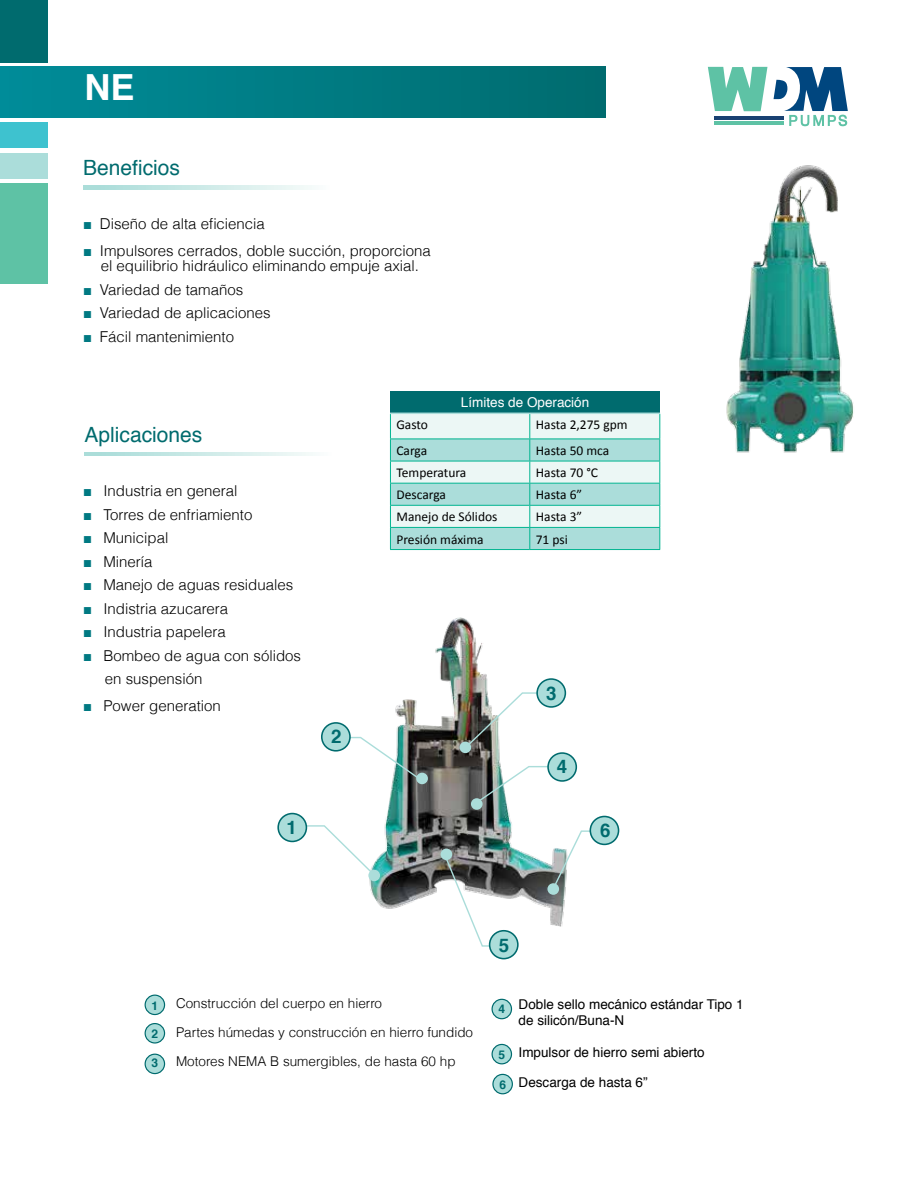
<style>
.page{position:relative;width:918px;height:1188px;background:#fff}
.page>*{position:absolute;margin:0;border:0;box-sizing:border-box;transform-origin:0 0}
.t1{font:700 36px "Helvetica";color:#fff}
.t2{font:21px "Helvetica";color:#006b6e}
.t3{font:700 18.75px "Helvetica";color:#006b6e}
.t4{font:300 15px/23.5px "Helvetica";color:#000}
.t5{font:13.5px "Calibri";color:#000}
.t6{font:300 13.5px/29px "Helvetica";color:#000}
.t7{font:13.5px/16.2px "Helvetica";color:#000}
.t8{font:13.5px "Helvetica";color:#fff}
.t9{font:700 12px "Helvetica";color:#006b6e}
.s1{font-family:"Arial Narrow";font-weight:400;color:#007982}
</style>
<div class="page">
<div style="left:0;top:0;width:48px;height:63px;background:#006b6e"></div>
<div style="left:0;top:183px;width:48px;height:100px;background:#5ec2a5"></div>
<div style="left:0;top:153px;width:48px;height:25px;background:#abddda"></div>
<div style="left:0;top:122px;width:48px;height:26px;background:#3ec2cf"></div>
<div style="left:0;top:67px;width:606px;height:51px;background:linear-gradient(to right,#008c99,#006b6e)"></div>
<div style="left:0;top:67px;width:9px;height:51px;background:#008c99"></div>
<svg style="left:708px;top:67px;width:59px;height:44px"></svg>
<hr style="left:714px;top:116px;width:70px;height:3px;background:#194172">
<hr style="left:715px;top:122px;width:69px;height:3px;background:#5ec2a5">
<svg style="left:774px;top:67px;width:74px;height:59px"></svg>
<svg style="left:85px;top:452px;width:228px;height:4px"></svg>
<svg style="left:83px;top:186px;width:229px;height:3px"></svg>
<div style="left:390px;top:391px;width:270px;height:22px;background:#006b6e"></div>
<svg style="left:390px;top:414px;width:270px;height:135px;background:#bee6e1"></svg>
<hr style="left:390px;top:549px;width:140px;height:1px;background:#00b490">
<hr style="left:530px;top:549px;width:130px;height:1px;background:#00b490">
<hr style="left:390px;top:413px;width:140px;height:1px;background:#abddda">
<hr style="left:530px;top:413px;width:130px;height:1px;background:#abddda">
<img style="left:726px;top:165px;width:127px;height:288px">
<img style="left:347px;top:617px;width:231px;height:343px">
<svg style="left:475px;top:765px;width:77px;height:39px"></svg>
<div style="left:471px;top:798px;width:12px;height:12px;background:#abddda;border-radius:50%"></div>
<div style="left:548px;top:753px;width:28px;height:28px;background:#abddda;border-radius:50%"></div>
<div style="left:547px;top:752px;width:30px;height:30px;border:2px solid #006b6e;border-radius:50%"></div>
<svg style="left:302px;top:825px;width:74px;height:52px"></svg>
<div style="left:368px;top:870px;width:12px;height:11px;background:#abddda;border-radius:50%"></div>
<div style="left:278px;top:814px;width:28px;height:27px;background:#abddda;border-radius:50%"></div>
<div style="left:277px;top:813px;width:30px;height:29px;border:2px solid #006b6e;border-radius:50%"></div>
<svg style="left:443px;top:853px;width:49px;height:94px"></svg>
<div style="left:441px;top:849px;width:11px;height:11px;background:#abddda;border-radius:50%"></div>
<div style="left:490px;top:931px;width:28px;height:28px;background:#abddda;border-radius:50%"></div>
<div style="left:489px;top:930px;width:30px;height:29px;border:2px solid #006b6e;border-radius:50%"></div>
<svg style="left:465px;top:692px;width:82px;height:56px"></svg>
<div style="left:460px;top:742px;width:11px;height:11px;background:#abddda;border-radius:50%"></div>
<div style="left:537px;top:679px;width:28px;height:28px;background:#abddda;border-radius:50%"></div>
<div style="left:536px;top:678px;width:30px;height:30px;border:2px solid #006b6e;border-radius:50%"></div>
<svg style="left:346px;top:736px;width:75px;height:45px"></svg>
<div style="left:416px;top:773px;width:12px;height:11px;background:#abddda;border-radius:50%"></div>
<div style="left:322px;top:723px;width:28px;height:28px;background:#abddda;border-radius:50%"></div>
<div style="left:321px;top:722px;width:30px;height:30px;border:2px solid #006b6e;border-radius:50%"></div>
<svg style="left:552px;top:830px;width:42px;height:60px"></svg>
<div style="left:547px;top:883px;width:12px;height:12px;background:#abddda;border-radius:50%"></div>
<div style="left:590px;top:816px;width:29px;height:28px;background:#abddda;border-radius:50%"></div>
<div style="left:590px;top:816px;width:29px;height:29px;border:2px solid #006b6e;border-radius:50%"></div>
<div style="left:145px;top:1054px;width:20px;height:20px;background:#abddda;border-radius:50%"></div>
<div style="left:145px;top:1054px;width:20px;height:20px;border:1px solid #006b6e;border-radius:50%"></div>
<div style="left:145px;top:995px;width:20px;height:20px;background:#abddda;border-radius:50%"></div>
<div style="left:145px;top:995px;width:20px;height:20px;border:1px solid #006b6e;border-radius:50%"></div>
<div style="left:145px;top:1024px;width:20px;height:19px;background:#abddda;border-radius:50%"></div>
<div style="left:145px;top:1023px;width:20px;height:21px;border:1px solid #006b6e;border-radius:50%"></div>
<div style="left:492px;top:1044px;width:19px;height:20px;background:#abddda;border-radius:50%"></div>
<div style="left:492px;top:1044px;width:20px;height:20px;border:1px solid #006b6e;border-radius:50%"></div>
<div style="left:492px;top:999px;width:19px;height:20px;background:#abddda;border-radius:50%"></div>
<div style="left:492px;top:999px;width:20px;height:20px;border:1px solid #006b6e;border-radius:50%"></div>
<div style="left:493px;top:1074px;width:19px;height:20px;background:#abddda;border-radius:50%"></div>
<div style="left:492px;top:1074px;width:21px;height:20px;border:1px solid #006b6e;border-radius:50%"></div>
<h1 class="t1" style="left:85px;top:59px;width:52px">NE</h1>
<h2 class="t2" style="left:83px;top:151px;width:98px">Beneficios</h2>
<p class="t4" style="left:84px;top:211px;width:182px"><span class="s1">■</span> Diseño de alta eficiencia</p>
<p class="t4" style="left:84px;top:243px;width:348px;line-height:15px;text-align:center"><span class="s1">■</span> Impulsores cerrados, doble succión, proporciona el equilibrio hidráulico eliminando empuje axial.</p>
<p class="t4" style="left:84px;top:277px;width:161px"><span class="s1">■</span> Variedad de tamaños</p>
<p class="t4" style="left:84px;top:300px;width:188px"><span class="s1">■</span> Variedad de aplicaciones</p>
<p class="t4" style="left:84px;top:324px;width:152px"><span class="s1">■</span> Fácil mantenimiento</p>
<p class="t8" style="left:461px;top:392px;width:130px">Límites de Operación</p>
<h2 class="t2" style="left:85px;top:418px;width:119px">Aplicaciones</h2>
<p class="t4" style="left:84px;top:478px;width:155px"><span class="s1">■</span> Industria en general</p>
<p class="t4" style="left:84px;top:502px;width:170px"><span class="s1">■</span> Torres de enfriamiento</p>
<p class="t4" style="left:84px;top:525px;width:86px"><span class="s1">■</span> Municipal</p>
<p class="t4" style="left:84px;top:549px;width:70px"><span class="s1">■</span> Minería</p>
<p class="t4" style="left:84px;top:572px;width:211px"><span class="s1">■</span> Manejo de aguas residuales</p>
<p class="t4" style="left:84px;top:596px;width:146px"><span class="s1">■</span> Indistria azucarera</p>
<p class="t4" style="left:84px;top:619px;width:143px"><span class="s1">■</span> Industria papelera</p>
<p class="t4" style="left:105px;top:643px;width:198px;text-indent:-21px"><span class="s1">■</span> Bombeo de agua con sólidos en suspensión</p>
<p class="t4" style="left:84px;top:693px;width:138px"><span class="s1">■</span> Power generation</p>
<p class="t3" style="left:286px;top:812px;width:12px">1</p>
<p class="t3" style="left:331px;top:721px;width:12px">2</p>
<p class="t5" style="left:396px;top:416px;width:33px">Gasto</p>
<p class="t5" style="left:536px;top:416px;width:93px">Hasta 2,275 gpm</p>
<p class="t5" style="left:396px;top:442px;width:32px">Carga</p>
<p class="t5" style="left:536px;top:442px;width:75px">Hasta 50 mca</p>
<p class="t5" style="left:396px;top:464px;width:71px">Temperatura</p>
<p class="t5" style="left:536px;top:464px;width:64px">Hasta 70 °C</p>
<p class="t5" style="left:396px;top:486px;width:51px">Descarga</p>
<p class="t5" style="left:536px;top:486px;width:48px">Hasta 6”</p>
<p class="t5" style="left:396px;top:508px;width:103px">Manejo de Sólidos</p>
<p class="t5" style="left:536px;top:508px;width:48px">Hasta 3”</p>
<p class="t5" style="left:396px;top:531px;width:89px">Presión máxima</p>
<p class="t5" style="left:536px;top:531px;width:34px">71 psi</p>
<p class="t3" style="left:546px;top:678px;width:12px">3</p>
<p class="t3" style="left:499px;top:930px;width:12px">5</p>
<p class="t3" style="left:557px;top:751px;width:12px">4</p>
<p class="t3" style="left:600px;top:815px;width:12px">6</p>
<p class="t9" style="left:152px;top:996px;width:8px">1</p>
<p class="t9" style="left:152px;top:1024px;width:8px">2</p>
<p class="t9" style="left:152px;top:1054px;width:8px">3</p>
<p class="t6" style="left:176px;top:989px;width:299px">Construcción del cuerpo en hierro<br>Partes húmedas y construcción en hierro fundido<br>Motores NEMA B sumergibles, de hasta 60 hp</p>
<p class="t7" style="left:519px;top:996px;width:227px">Doble sello mecánico estándar Tipo 1 de silicón/Buna-N</p>
<p class="t9" style="left:499px;top:999px;width:8px">4</p>
<p class="t7" style="left:519px;top:1045px;width:188px">Impulsor de hierro semi abierto</p>
<p class="t7" style="left:519px;top:1075px;width:131px">Descarga de hasta 6”</p>
<p class="t9" style="left:499px;top:1045px;width:8px">5</p>
<p class="t9" style="left:499px;top:1075px;width:8px">6</p>
</div>
